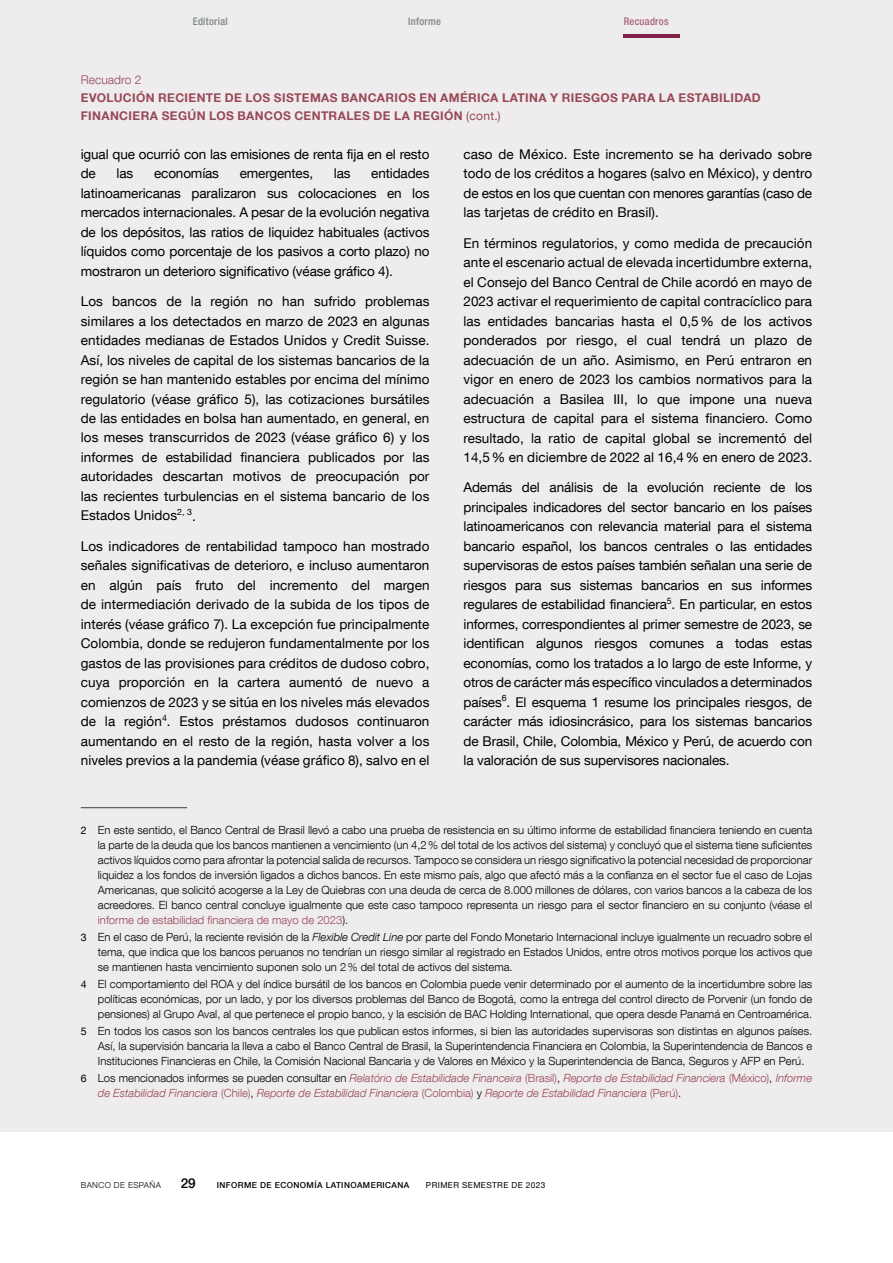
<style>
.page{position:relative;width:893px;height:1263px;background:#fff}
.page>*{position:absolute;margin:0;border:0;box-sizing:border-box;transform-origin:0 0}
.Texto_recuadro{font:13.5px/19.5px "Bd E Neue Helvetica";letter-spacing:-.01em;color:#000;text-align:justify}
.t1{font:500 13.5px "Bd E Neue Helvetica";color:#000}
.t2{font:700 12px/18px "Bd E Neue Helvetica";letter-spacing:.03em;color:#984856}
.Numero_recuadro{font:300 12px "Bd E Neue Helvetica";letter-spacing:.005em;color:#984856}
.Citas_recuadro{font:300 11.25px/15px "Bd E Neue Helvetica";color:#000;text-align:justify}
.Citas_recuadro-2{font:italic 300 11.25px/15px "Bd E Neue Helvetica";color:#984856}
.t3{font:500 condensed 10.5px "Bd E Neue Helvetica";letter-spacing:.025em;color:#7a8785}
.t4{font:500 condensed 10.5px "Bd E Neue Helvetica";letter-spacing:.025em;color:#a6627e}
.t5{font:500 8.25px "Bd E Neue Helvetica";letter-spacing:.05em;color:#000}
.t6{font:8.25px "Bd E Neue Helvetica";letter-spacing:.05em;color:#000}
.t7{font:300 8.25px "Bd E Neue Helvetica";letter-spacing:.05em;color:#000}
.s1{font-weight:400}
.s2{font-weight:400;font-size:10.5px}
.s3{color:#984856}
.s4{font-style:italic}
.s5{font-weight:400;font-style:normal;font-size:10.5px;color:#000}
.s6{font-style:normal;color:#000}
.s7{font-style:normal}
</style>
<div class="page">
<div style="left:0;top:0;width:893px;height:1131px;background:#efeced"></div>
<hr style="left:81px;top:807px;width:106px;height:1px;background:#3c3c3b">
<hr style="left:624px;top:34px;width:56px;height:4px;background:#801f47">
<p class="t3" style="left:193px;top:15px;width:37px">Editorial</p>
<p class="t3" style="left:408px;top:15px;width:34px">Informe</p>
<p class="t4" style="left:624px;top:15px;width:46px">Recuadros</p>
<p class="Numero_recuadro" style="left:81px;top:72px;width:62px">Recuadro 2</p>
<h2 class="t2" style="left:81px;top:88px;width:682px">EVOLUCIÓN RECIENTE DE LOS SISTEMAS BANCARIOS EN AMÉRICA LATINA Y RIESGOS PARA LA ESTABILIDAD<br>FINANCIERA SEGÚN LOS BANCOS CENTRALES DE LA REGIÓN <span class="s1">(cont.)</span></h2>
<p class="Texto_recuadro" style="left:81px;top:144px;width:350px">igual que ocurrió con las emisiones de renta fija en el resto de</p>
<p class="Texto_recuadro" style="left:117px;top:164px;width:18px">las</p>
<p class="Texto_recuadro" style="left:154px;top:164px;width:66px">economías</p>
<p class="Texto_recuadro" style="left:240px;top:164px;width:75px">emergentes,</p>
<p class="Texto_recuadro" style="left:334px;top:164px;width:18px">las</p>
<p class="Texto_recuadro" style="left:81px;top:164px;width:350px;text-indent:290px">entidades latinoamericanas paralizaron sus colocaciones en los mercados internacionales. A pesar de la evolución negativa de los depósitos, las ratios de liquidez habituales (activos líquidos como porcentaje de los pasivos a corto plazo) no mostraron un deterioro significativo (véase gráfico 4).</p>
<p class="Texto_recuadro" style="left:81px;top:291px;width:350px">Los bancos de la región no han sufrido problemas similares a los detectados en marzo de 2023 en algunas entidades medianas de Estados Unidos y Credit Suisse.<br>Así, los niveles de capital de los sistemas bancarios de la región se han mantenido estables por encima del mínimo regulatorio (véase gráfico 5), las cotizaciones bursátiles de las entidades en bolsa han aumentado, en general, en los meses transcurridos de 2023 (véase gráfico 6) y los informes de estabilidad financiera publicados por las autoridades descartan motivos de preocupación por las recientes turbulencias en el sistema bancario de los Estados Unidos<sup>2,</sup> <sup>3</sup>.</p>
<p class="Texto_recuadro" style="left:81px;top:536px;width:350px">Los indicadores de rentabilidad tampoco han mostrado señales significativas de deterioro, e incluso aumentaron en algún país fruto del incremento del margen de intermediación derivado de la subida de los tipos de interés (véase gráfico 7). La excepción fue principalmente Colombia, donde se redujeron fundamentalmente por los gastos de las provisiones para créditos de dudoso cobro, cuya proporción en la cartera aumentó de nuevo a comienzos de 2023 y se sitúa en los niveles más elevados de la región<sup>4</sup>. Estos préstamos dudosos continuaron aumentando en el resto de la región, hasta volver a los niveles previos a la pandemia (véase gráfico 8), salvo en el</p>
<p class="Texto_recuadro" style="left:463px;top:144px;width:350px">caso de México. Este incremento se ha derivado sobre todo de los créditos a hogares (salvo en México), y dentro de estos en los que cuentan con menores garantías (caso de las tarjetas de crédito en Brasil).</p>
<p class="Texto_recuadro" style="left:463px;top:233px;width:350px">En términos regulatorios, y como medida de precaución ante el escenario actual de elevada incertidumbre externa, el Consejo del Banco Central de Chile acordó en mayo de 2023 activar el requerimiento de capital contracíclico para las entidades bancarias hasta el 0,5% de los activos ponderados por riesgo, el cual tendrá un plazo de adecuación de un año. Asimismo, en Perú entraron en vigor en enero de 2023 los cambios normativos para la adecuación a Basilea III, lo que impone una nueva estructura de capital para el sistema financiero. Como resultado, la ratio de capital global se incrementó del 14,5% en diciembre de 2022 al 16,4% en enero de 2023.</p>
<p class="Texto_recuadro" style="left:463px;top:477px;width:350px">Además del análisis de la evolución reciente de los principales indicadores del sector bancario en los países latinoamericanos con relevancia material para el sistema bancario español, los bancos centrales o las entidades supervisoras de estos países también señalan una serie de riesgos para sus sistemas bancarios en sus informes regulares de estabilidad financiera<sup>5</sup>. En particular, en estos informes, correspondientes al primer semestre de 2023, se identifican algunos riesgos comunes a todas estas economías, como los tratados a lo largo de este Informe, y otros de carácter más específico vinculados a determinados países<sup>6</sup>. El esquema 1 resume los principales riesgos, de carácter más idiosincrásico, para los sistemas bancarios de Brasil, Chile, Colombia, México y Perú, de acuerdo con la valoración de sus supervisores nacionales.</p>
<p class="Citas_recuadro" style="left:98px;top:822px;width:716px;text-indent:-17px"><span class="s2">2</span> En este sentido, el Banco Central de Brasil llevó a cabo una prueba de resistencia en su último informe de estabilidad financiera teniendo en cuenta la parte de la deuda que los bancos mantienen a vencimiento (un 4,2% del total de los activos del sistema) y concluyó que el sistema tiene suficientes activos líquidos como para afrontar la potencial salida de recursos. Tampoco se considera un riesgo significativo la potencial necesidad de proporcionar liquidez a los fondos de inversión ligados a dichos bancos. En este mismo país, algo que afectó más a la confianza en el sector fue el caso de Lojas Americanas, que solicitó acogerse a la Ley de Quiebras con una deuda de cerca de 8.000 millones de dólares, con varios bancos a la cabeza de los acreedores. El banco central concluye igualmente que este caso tampoco representa un riesgo para el sector financiero en su conjunto (véase el <span class="s3">informe de estabilidad financiera de mayo de 2023</span>).</p>
<p class="Citas_recuadro" style="left:98px;top:929px;width:716px;text-indent:-17px"><span class="s2">3</span> En el caso de Perú, la reciente revisión de la <span class="s4">Flexible Credit Line</span> por parte del Fondo Monetario Internacional incluye igualmente un recuadro sobre el tema, que indica que los bancos peruanos no tendrían un riesgo similar al registrado en Estados Unidos, entre otros motivos porque los activos que se mantienen hasta vencimiento suponen solo un 2% del total de activos del sistema.</p>
<p class="Citas_recuadro" style="left:98px;top:976px;width:716px;text-indent:-17px"><span class="s2">4</span> El comportamiento del ROA y del índice bursátil de los bancos en Colombia puede venir determinado por el aumento de la incertidumbre sobre las políticas económicas, por un lado, y por los diversos problemas del Banco de Bogotá, como la entrega del control directo de Porvenir (un fondo de pensiones) al Grupo Aval, al que pertenece el propio banco, y la escisión de BAC Holding International, que opera desde Panamá en Centroamérica.</p>
<p class="Citas_recuadro" style="left:98px;top:1023px;width:716px;text-indent:-17px"><span class="s2">5</span> En todos los casos son los bancos centrales los que publican estos informes, si bien las autoridades supervisoras son distintas en algunos países.<br>Así, la supervisión bancaria la lleva a cabo el Banco Central de Brasil, la Superintendencia Financiera en Colombia, la Superintendencia de Bancos e Instituciones Financieras en Chile, la Comisión Nacional Bancaria y de Valores en México y la Superintendencia de Banca, Seguros y AFP en Perú.</p>
<p class="Citas_recuadro-2" style="left:98px;top:1070px;width:716px;text-indent:-17px"><span class="s5">6</span> <span class="s6">Los mencionados informes se pueden consultar en</span> Relatório de Estabilidade Financeira <span class="s7">(Brasil)</span><span class="s6">,</span> Reporte de Estabilidad Financiera <span class="s7">(México)</span><span class="s6">,</span> Informe de Estabilidad Financiera <span class="s7">(Chile)</span><span class="s6">,</span> Reporte de Estabilidad Financiera <span class="s7">(Colombia)</span> <span class="s6">y</span> Reporte de Estabilidad Financiera <span class="s7">(Perú)</span><span class="s6">.</span></p>
<p class="t7" style="left:81px;top:1180px;width:82px">BANCO DE ESPAÑA</p>
<p class="t1" style="left:181px;top:1175px;width:16px">29</p>
<p class="t5" style="left:217px;top:1180px;width:194px">INFORME DE ECONOMÍA LATINOAMERICANA</p>
<p class="t6" style="left:426px;top:1180px;width:121px">PRIMER SEMESTRE DE 2023</p>
</div>
